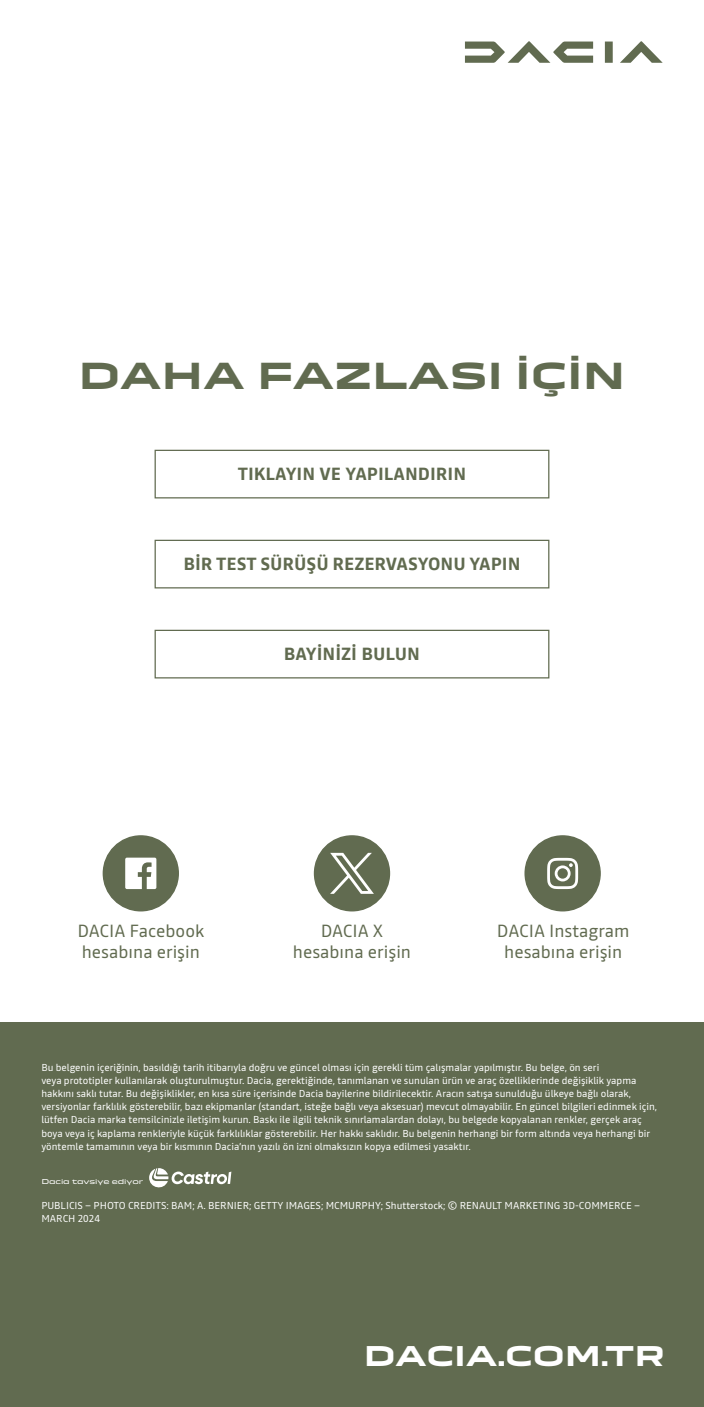
<style>
.page{position:relative;width:704px;height:1407px;background:#fff}
.page>*{position:absolute;margin:0;border:0;box-sizing:border-box;transform-origin:0 0}
.t1{font:700 35px "Dacia Block Extended";color:#616b50}
.t2{font:700 26.56px "Dacia Block Extended";color:#fff}
.t3{font:17.5px/20.6px "Read";color:#616b50;text-align:center}
.t4{font:700 17.5px "Read";color:#616b50}
.t5{font:10px/13.1px "Read";color:#fff}
.t6{font:6.56px "Dacia Block Extended";letter-spacing:-.02em;color:#fff}
</style>
<div class="page">
<div style="left:525px;top:836px;width:74px;height:75px;background:#616b50;border-radius:50%"></div>
<div style="left:524px;top:835px;width:76px;height:76px;border:1px solid #616b50;border-radius:50%"></div>
<div style="left:103px;top:836px;width:75px;height:75px;background:#616b50;border-radius:50%"></div>
<div style="left:103px;top:835px;width:76px;height:76px;border:1px solid #616b50;border-radius:50%"></div>
<div style="left:0;top:1022px;width:703px;height:385px;background:#616b50"></div>
<svg style="left:465px;top:41px;width:197px;height:22px"></svg>
<svg style="left:547px;top:858px;width:30px;height:31px"></svg>
<svg style="left:125px;top:858px;width:31px;height:31px"></svg>
<div style="left:154px;top:540px;width:395px;height:48px;border:1px solid #616b50"></div>
<div style="left:154px;top:450px;width:395px;height:48px;border:1px solid #616b50"></div>
<div style="left:154px;top:630px;width:395px;height:48px;border:1px solid #616b50"></div>
<svg style="left:149px;top:1168px;width:82px;height:20px"></svg>
<div style="left:314px;top:836px;width:75px;height:75px;background:#616b50;border-radius:50%"></div>
<div style="left:313px;top:835px;width:77px;height:76px;border:1px solid #616b50;border-radius:50%"></div>
<svg style="left:330px;top:853px;width:43px;height:41px"></svg>
<h1 class="t1" style="left:78px;top:357px;width:548px">DAHA FAZLASI İÇİN</h1>
<h3 class="t4" style="left:237px;top:462px;width:230px">TIKLAYIN VE YAPILANDIRIN</h3>
<h3 class="t4" style="left:183px;top:552px;width:338px">BİR TEST SÜRÜŞÜ REZERVASYONU YAPIN</h3>
<h3 class="t4" style="left:284px;top:642px;width:138px">BAYİNİZİ BULUN</h3>
<h3 class="t3" style="left:77px;top:920px;width:128px;text-align:left">DACIA Facebook hesabına erişin</h3>
<h3 class="t3" style="left:496px;top:920px;width:134px">DACIA Instagram hesabına erişin</h3>
<h3 class="t3" style="left:293px;top:920px;width:120px">DACIA X hesabına erişin</h3>
<p class="t5" style="left:41px;top:1061px;width:616px">Bu belgenin içeriğinin, basıldığı tarih itibarıyla doğru ve güncel olması için gerekli tüm çalışmalar yapılmıştır. Bu belge, ön seri<br>veya prototipler kullanılarak oluşturulmuştur. Dacia, gerektiğinde, tanımlanan ve sunulan ürün ve araç özelliklerinde değişiklik yapma hakkını saklı tutar. Bu değişiklikler, en kısa süre içerisinde Dacia bayilerine bildirilecektir. Aracın satışa sunulduğu ülkeye bağlı olarak, versiyonlar farklılık gösterebilir, bazı ekipmanlar (standart, isteğe bağlı veya aksesuar) mevcut olmayabilir. En güncel bilgileri edinmek için, lütfen Dacia marka temsilcinizle iletişim kurun. Baskı ile ilgili teknik sınırlamalardan dolayı, bu belgede kopyalanan renkler, gerçek araç boya veya iç kaplama renkleriyle küçük farklılıklar gösterebilir. Her hakkı saklıdır. Bu belgenin herhangi bir form altında veya herhangi bir yöntemle tamamının veya bir kısmının Dacia’nın yazılı ön izni olmaksızın kopya edilmesi yasaktır.</p>
<p class="t6" style="left:41px;top:1176px;width:103px">Dacia tavsiye ediyor</p>
<p class="t5" style="left:41px;top:1199px;width:600px">PUBLICIS – PHOTO CREDITS: BAM; A. BERNIER; GETTY IMAGES; MCMURPHY; Shutterstock; © RENAULT MARKETING 3D-COMMERCE –<br>MARCH 2024</p>
<h2 class="t2" style="left:364px;top:1341px;width:302px">DACIA.COM.TR</h2>
</div>
